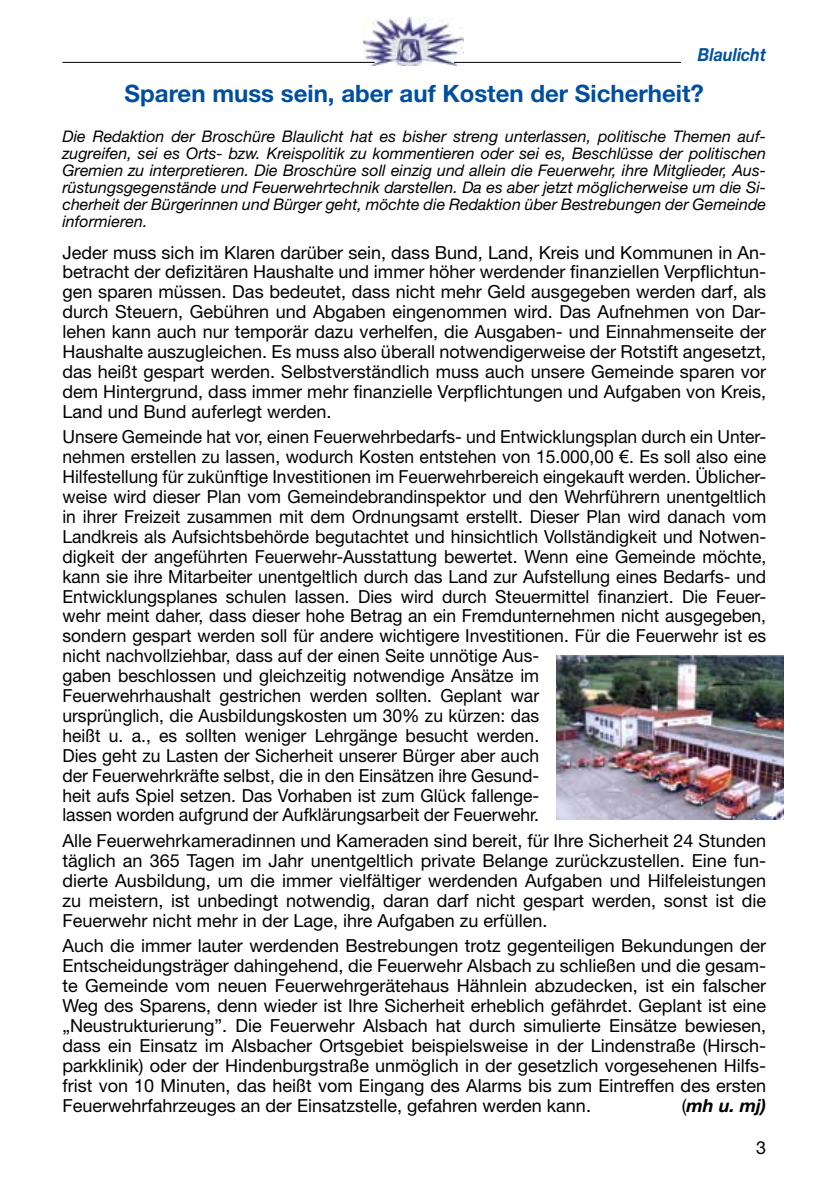
<style>
.page{position:relative;width:840px;height:1191px;background:#fff}
.page>*{position:absolute;margin:0;border:0;box-sizing:border-box;transform-origin:0 0}
.t1{font:700 24px "Helvetica Neue";color:#004f9f}
.t2{font:18px/19.8px "Helvetica Neue";color:#000;text-align:justify}
.t3{font:italic 700 18px "Helvetica Neue";color:#004f9f;scale:.9 1}
.t4{font:italic 700 18px "Helvetica Neue";color:#000}
.t5{font:italic 16px/17px "Helvetica Neue";color:#000;text-align:justify}
.s1{font-family:"Arial"}
.s2{font-weight:400;font-style:normal}
</style>
<div class="page">
<img style="left:363px;top:17px;width:100px;height:49px">
<hr style="left:62px;top:62px;width:312px;height:1px;background:#000">
<hr style="left:454px;top:62px;width:226px;height:1px;background:#000">
<img style="left:556px;top:655px;width:226px;height:164px">
<p class="t3" style="left:697px;top:43px;width:77px">Blaulicht</p>
<h1 class="t1" style="left:125px;top:79px;width:580px">Sparen muss sein, aber auf Kosten der Sicherheit?</h1>
<p class="t5" style="left:62px;top:127px;width:704px">Die Redaktion der Broschüre Blaulicht hat es bisher streng unterlassen, politische Themen auf&shy;zugreifen, sei es Orts- bzw. Kreispolitik zu kommentieren oder sei es, Beschlüsse der politischen Gremien zu interpretieren. Die Broschüre soll einzig und allein die Feuerwehr, ihre Mitglieder, Aus&shy;rüstungsgegenstände und Feuerwehrtechnik darstellen. Da es aber jetzt möglicherweise um die Si&shy;cherheit der Bürgerinnen und Bürger geht, möchte die Redaktion über Bestrebungen der Gemeinde informieren.</p>
<p class="t2" style="left:62px;top:242px;width:705px">Jeder muss sich im Klaren darüber sein, dass Bund, Land, Kreis und Kommunen in An&shy;betracht der defizitären Haushalte und immer höher werdender finanziellen Verpflichtun&shy;gen sparen müssen. Das bedeutet, dass nicht mehr Geld ausgegeben werden darf, als durch Steuern, Gebühren und Abgaben eingenommen wird. Das Aufnehmen von Dar&shy;lehen kann auch nur temporär dazu verhelfen, die Ausgaben- und Einnahmenseite der Haushalte auszugleichen. Es muss also überall notwendigerweise der Rotstift angesetzt, das heißt gespart werden. Selbstverständlich muss auch unsere Gemeinde sparen vor dem Hintergrund, dass immer mehr finanzielle Verpflichtungen und Aufgaben von Kreis, Land und Bund auferlegt werden.</p>
<p class="t2" style="left:62px;top:427px;width:705px;text-align:left">Unsere Gemeinde hat vor, einen Feuerwehrbedarfs- und Entwicklungsplan durch ein Unter&shy;nehmen erstellen zu lassen, wodurch Kosten entstehen von 15.000,00 <span class="s1">€</span>. Es soll also eine Hilfestellung für zukünftige Investitionen im Feuerwehrbereich eingekauft werden. Üblicher&shy;weise wird dieser Plan vom Gemeindebrandinspektor und den Wehrführern unentgeltlich in ihrer Freizeit zusammen mit dem Ordnungsamt erstellt. Dieser Plan wird danach vom Landkreis als Aufsichtsbehörde begutachtet und hinsichtlich Vollständigkeit und Notwen&shy;digkeit der angeführten Feuerwehr-Ausstattung bewertet. Wenn eine Gemeinde möchte, kann sie ihre Mitarbeiter unentgeltlich durch das Land zur Aufstellung eines Bedarfs- und Entwicklungsplanes schulen lassen. Dies wird durch Steuermittel finanziert. Die Feuer&shy;wehr meint daher, dass dieser hohe Betrag an ein Fremdunternehmen nicht ausgegeben, sondern gespart werden soll für andere wichtigere Investitionen. Für die Feuerwehr ist es nicht nachvollziehbar, dass auf der einen Seite unnötige Aus-<br>gaben beschlossen und gleichzeitig notwendige Ansätze im<br>Feuerwehrhaushalt gestrichen werden sollten. Geplant war<br>ursprünglich, die Ausbildungskosten um 30% zu kürzen: das<br>heißt u. a., es sollten weniger Lehrgänge besucht werden.<br>Dies geht zu Lasten der Sicherheit unserer Bürger aber auch<br>der Feuerwehrkräfte selbst, die in den Einsätzen ihre Gesund-<br>heit aufs Spiel setzen. Das Vorhaben ist zum Glück fallenge-<br>lassen worden aufgrund der Aufklärungsarbeit der Feuerwehr.</p>
<p class="t2" style="left:62px;top:830px;width:705px">Alle Feuerwehrkameradinnen und Kameraden sind bereit, für Ihre Sicherheit 24 Stunden täglich an 365 Tagen im Jahr unentgeltlich private Belange zurückzustellen. Eine fun&shy;dierte Ausbildung, um die immer vielfältiger werdenden Aufgaben und Hilfeleistungen zu meistern, ist unbedingt notwendig, daran darf nicht gespart werden, sonst ist die Feuerwehr nicht mehr in der Lage, ihre Aufgaben zu erfüllen.</p>
<p class="t2" style="left:62px;top:935px;width:705px">Auch die immer lauter werdenden Bestrebungen trotz gegenteiligen Bekundungen der Entscheidungsträger dahingehend, die Feuerwehr Alsbach zu schließen und die gesam&shy;te Gemeinde vom neuen Feuerwehrgerätehaus Hähnlein abzudecken, ist ein falscher Weg des Sparens, denn wieder ist Ihre Sicherheit erheblich gefährdet. Geplant ist eine „Neustrukturierung”. Die Feuerwehr Alsbach hat durch simulierte Einsätze bewiesen, dass ein Einsatz im Alsbacher Ortsgebiet beispielsweise in der Lindenstraße (Hirsch&shy;parkklinik) oder der Hindenburgstraße unmöglich in der gesetzlich vorgesehenen Hilfs&shy;frist von 10 Minuten, das heißt vom Eingang des Alarms bis zum Eintreffen des ersten Feuerwehrfahrzeuges an der Einsatzstelle, gefahren werden kann.</p>
<p class="t4" style="left:681px;top:1094px;width:86px"><span class="s2">(</span>mh u. mj)</p>
<p class="t2" style="left:755px;top:1137px;width:12px">3</p>
</div>
